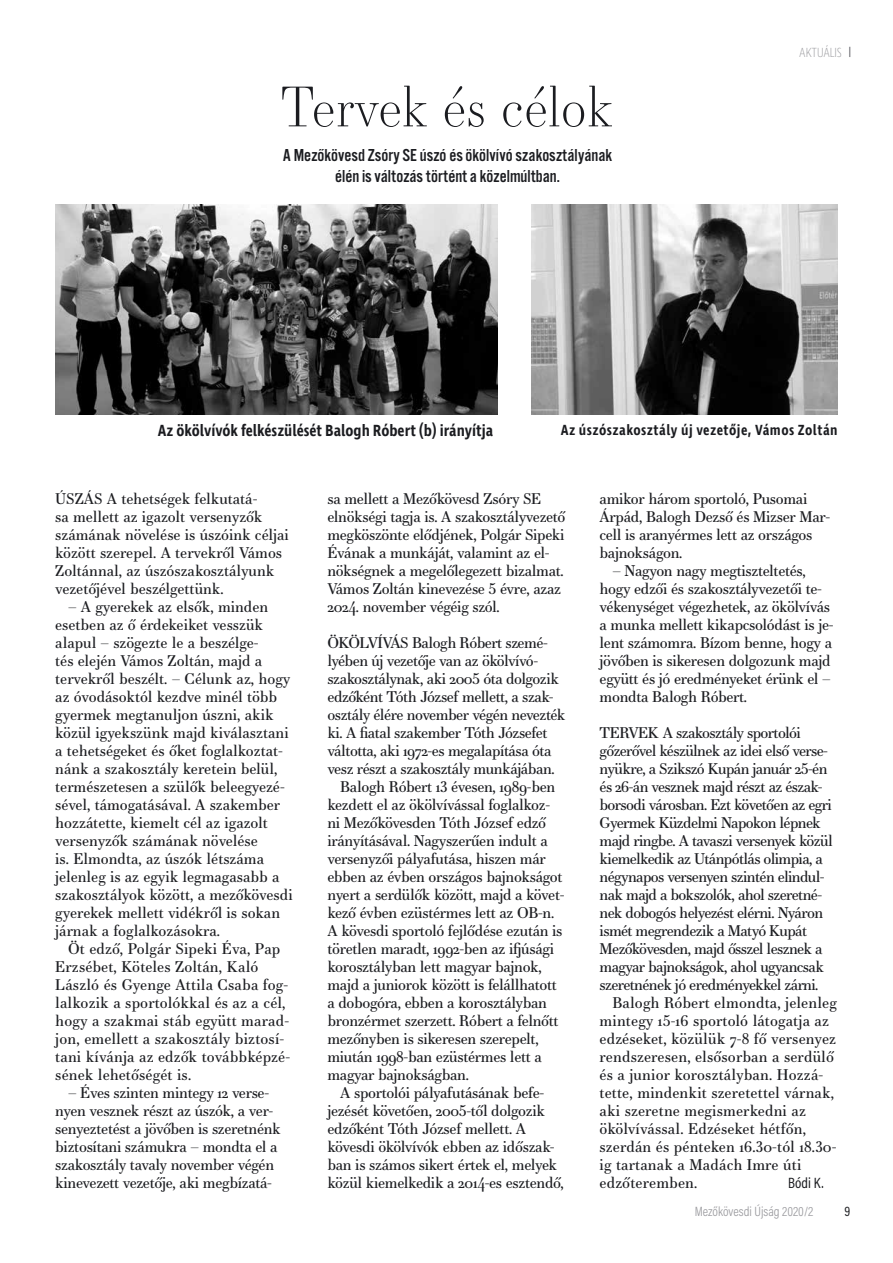
<style>
.page{position:relative;width:893px;height:1263px;background:#fff}
.page>*{position:absolute;margin:0;border:0;box-sizing:border-box;transform-origin:0 0}
.t1{font:300 54px "Essonnes Display";color:#1b1c20}
.t2{font:18px/21.6px "Alternate Got No 3 D";color:#1b1c20;text-align:center}
.t3{font:600 16.5px "Ingra Cd";color:#1b1c20}
.t4{font:15px/18px "Essonnes Text";letter-spacing:-.02em;color:#1b1c20}
.t5{font:15px/18px "Essonnes Text";color:#1b1c20}
.t6{font:15px/18px "Essonnes Text";letter-spacing:.01em;color:#1b1c20}
.t7{font:15px "Essonnes Text";letter-spacing:-.04em;color:#1b1c20}
.t8{font:600 15px "Ingra Cd";letter-spacing:.03em;color:#1b1c20}
.t9{font:15px "Acumin Pro Cond";color:#1b1c20}
.t10{font:300 13.5px "Acumin Pro Cond";color:#98989c}
.t11{font:200 13.5px "Ingra Cd";letter-spacing:-.03em;color:#98989c}
.t12{font:13.5px "Acumin Pro Cond";color:#1b1c20}
</style>
<div class="page">
<img style="left:55px;top:204px;width:442px;height:211px">
<img style="left:531px;top:204px;width:307px;height:211px">
<h1 class="t1" style="left:281px;top:69px;width:333px">Tervek és célok</h1>
<p class="t2" style="left:283px;top:145px;width:331px">A Mezőkövesd Zsóry SE úszó és ökölvívó szakosztályának élén is változás történt a közelmúltban.</p>
<p class="t11" style="left:799px;top:44px;width:44px">AKTUÁLIS</p>
<p class="t3" style="left:158px;top:420px;width:337px">Az ökölvívók felkészülését Balogh Róbert (b) irányítja</p>
<p class="t8" style="left:561px;top:420px;width:278px">Az úszószakosztály új vezetője, Vámos Zoltán</p>
<p class="t5" style="left:55px;top:489px;width:235px">ÚSZÁS A tehetségek felkutatá-<br>sa mellett az igazolt versenyzők számának növelése is úszóink céljai között szerepel. A tervekről Vámos Zoltánnal, az úszószakosztályunk vezetőjével beszélgettünk.</p>
<p class="t5" style="left:55px;top:597px;width:239px;text-indent:13px">– A gyerekek az elsők, minden esetben az ő érdekeiket vesszük alapul – szögezte le a beszélge-<br>tés elején Vámos Zoltán, majd a tervekről beszélt. – Célunk az, hogy az óvodásoktól kezdve minél több gyermek megtanuljon úszni, akik közül igyekszünk majd kiválasztani a tehetségeket és őket foglalkoztat&shy;nánk a szakosztály keretein belül, természetesen a szülők beleegyezé&shy;sével, támogatásával. A szakember hozzátette, kiemelt cél az igazolt versenyzők számának növelése<br>is. Elmondta, az úszók létszáma jelenleg is az egyik legmagasabb a szakosztályok között, a mezőkövesdi gyerekek mellett vidékről is sokan járnak a foglalkozásokra.</p>
<p class="t6" style="left:55px;top:939px;width:236px;text-indent:13px">Öt edző, Polgár Sipeki Éva, Pap<br>Erzsébet, Köteles Zoltán, Kaló<br>László és Gyenge Attila Csaba fog&shy;lalkozik a sportolókkal és az a cél, hogy a szakmai stáb együtt marad&shy;jon, emellett a szakosztály biztosí&shy;tani kívánja az edzők továbbképzé&shy;sének lehetőségét is.</p>
<p class="t4" style="left:55px;top:1083px;width:227px;text-align:center">– Éves szinten mintegy 12 verse&shy;nyen vesznek részt az úszók, a ver&shy;senyeztetést a jövőben is szeretnénk biztosítani számukra – mondta el a szakosztály tavaly november végén kinevezett vezetője, aki megbízatá-</p>
<p class="t4" style="left:327px;top:489px;width:240px">sa mellett a Mezőkövesd Zsóry SE elnökségi tagja is. A szakosztályvezető megköszönte elődjének, Polgár Sipeki Évának a munkáját, valamint az el&shy;nökségnek a megelőlegezett bizalmat.<br>Vámos Zoltán kinevezése 5 évre, azaz 2024. november végéig szól.</p>
<p class="t4" style="left:327px;top:633px;width:222px">ÖKÖLVÍVÁS Balogh Róbert szemé-</p>
<p class="t4" style="left:327px;top:651px;width:212px">lyében új vezetője van az ökölvívó-</p>
<p class="t4" style="left:327px;top:669px;width:233px">szakosztálynak, aki 2005 óta dolgozik</p>
<p class="t4" style="left:327px;top:687px;width:228px">edzőként Tóth József mellett, a szak-</p>
<p class="t4" style="left:327px;top:705px;width:240px">osztály élére november végén nevezték</p>
<p class="t4" style="left:327px;top:723px;width:221px">ki. A fiatal szakember Tóth Józsefet</p>
<p class="t4" style="left:327px;top:741px;width:226px">váltotta, aki 1972-es megalapítása óta</p>
<p class="t4" style="left:327px;top:759px;width:229px">vesz részt a szakosztály munkájában.</p>
<p class="t4" style="left:340px;top:777px;width:217px">Balogh Róbert 13 évesen, 1989-ben</p>
<p class="t4" style="left:327px;top:795px;width:224px">kezdett el az ökölvívással foglalkoz-</p>
<p class="t4" style="left:327px;top:813px;width:220px">ni Mezőkövesden Tóth József edző</p>
<p class="t4" style="left:327px;top:831px;width:222px">irányításával. Nagyszerűen indult a</p>
<p class="t4" style="left:327px;top:849px;width:220px">versenyzői pályafutása, hiszen már</p>
<p class="t4" style="left:327px;top:867px;width:237px">ebben az évben országos bajnokságot</p>
<p class="t4" style="left:327px;top:885px;width:239px">nyert a serdülők között, majd a követ-</p>
<p class="t4" style="left:327px;top:903px;width:228px">kező évben ezüstérmes lett az OB-n.</p>
<p class="t4" style="left:327px;top:921px;width:237px">A kövesdi sportoló fejlődése ezután is</p>
<p class="t4" style="left:327px;top:939px;width:228px">töretlen maradt, 1992-ben az ifjúsági</p>
<p class="t4" style="left:327px;top:957px;width:216px">korosztályban lett magyar bajnok,</p>
<p class="t4" style="left:327px;top:975px;width:231px">majd a juniorok között is felállhatott</p>
<p class="t4" style="left:327px;top:993px;width:221px">a dobogóra, ebben a korosztályban</p>
<p class="t4" style="left:327px;top:1011px;width:233px">bronzérmet szerzett. Róbert a felnőtt</p>
<p class="t4" style="left:327px;top:1029px;width:213px">mezőnyben is sikeresen szerepelt,</p>
<p class="t4" style="left:327px;top:1047px;width:216px">miután 1998-ban ezüstérmes lett a</p>
<p class="t4" style="left:327px;top:1065px;width:143px">magyar bajnokságban.</p>
<p class="t4" style="left:340px;top:1083px;width:205px">A sportolói pályafutásának befe-</p>
<p class="t4" style="left:327px;top:1101px;width:219px">jezését követően, 2005-től dolgozik</p>
<p class="t4" style="left:327px;top:1119px;width:200px">edzőként Tóth József mellett. A</p>
<p class="t4" style="left:327px;top:1137px;width:229px">kövesdi ökölvívók ebben az időszak-</p>
<p class="t4" style="left:327px;top:1155px;width:231px">ban is számos sikert értek el, melyek</p>
<p class="t4" style="left:327px;top:1173px;width:238px">közül kiemelkedik a 2014-es esztendő,</p>
<p class="t4" style="left:600px;top:489px;width:232px">amikor három sportoló, Pusomai<br>Árpád, Balogh Dezső és Mizser Mar&shy;cell is aranyérmes lett az országos bajnokságon.</p>
<p class="t4" style="left:600px;top:561px;width:235px;text-indent:13px">– Nagyon nagy megtiszteltetés, hogy edzői és szakosztályvezetői te&shy;vékenységet végezhetek, az ökölvívás a munka mellett kikapcsolódást is je&shy;lent számomra. Bízom benne, hogy a jövőben is sikeresen dolgozunk majd együtt és jó eredményeket érünk el – mondta Balogh Róbert.</p>
<p class="t7" style="left:600px;top:722px;width:203px">TERVEK A szakosztály sportolói</p>
<p class="t7" style="left:600px;top:740px;width:230px">gőzerővel készülnek az idei első verse-</p>
<p class="t7" style="left:600px;top:758px;width:229px">nyükre, a Szikszó Kupán január 25-én</p>
<p class="t7" style="left:600px;top:776px;width:224px">és 26-án vesznek majd részt az észak-</p>
<p class="t7" style="left:600px;top:794px;width:234px">borsodi városban. Ezt követően az egri</p>
<p class="t7" style="left:600px;top:812px;width:223px">Gyermek Küzdelmi Napokon lépnek</p>
<p class="t7" style="left:600px;top:830px;width:235px">majd ringbe. A tavaszi versenyek közül</p>
<p class="t7" style="left:600px;top:848px;width:225px">kiemelkedik az Utánpótlás olimpia, a</p>
<p class="t7" style="left:600px;top:866px;width:227px">négynapos versenyen szintén elindul-</p>
<p class="t7" style="left:600px;top:884px;width:224px">nak majd a bokszolók, ahol szeretné-</p>
<p class="t7" style="left:600px;top:902px;width:225px">nek dobogós helyezést elérni. Nyáron</p>
<p class="t7" style="left:600px;top:920px;width:209px">ismét megrendezik a Matyó Kupát</p>
<p class="t7" style="left:600px;top:938px;width:224px">Mezőkövesden, majd ősszel lesznek a</p>
<p class="t7" style="left:600px;top:956px;width:226px">magyar bajnokságok, ahol ugyancsak</p>
<p class="t7" style="left:600px;top:974px;width:220px">szeretnének jó eredményekkel zárni.</p>
<p class="t6" style="left:612px;top:993px;width:226px">Balogh Róbert elmondta, jelenleg</p>
<p class="t6" style="left:600px;top:1011px;width:231px">mintegy 15-16 sportoló látogatja az</p>
<p class="t6" style="left:600px;top:1029px;width:238px">edzéseket, közülük 7-8 fő versenyez</p>
<p class="t6" style="left:600px;top:1047px;width:236px">rendszeresen, elsősorban a serdülő</p>
<p class="t6" style="left:600px;top:1065px;width:225px">és a junior korosztályban. Hozzá-</p>
<p class="t6" style="left:600px;top:1083px;width:236px">tette, mindenkit szeretettel várnak,</p>
<p class="t6" style="left:600px;top:1101px;width:208px">aki szeretne megismerkedni az</p>
<p class="t6" style="left:600px;top:1119px;width:208px">ökölvívással. Edzéseket hétfőn,</p>
<p class="t6" style="left:600px;top:1137px;width:238px">szerdán és pénteken 16.30-tól 18.30-</p>
<p class="t6" style="left:600px;top:1155px;width:203px">ig tartanak a Madách Imre úti</p>
<p class="t6" style="left:600px;top:1173px;width:99px">edzőteremben.</p>
<p class="t9" style="left:788px;top:1173px;width:37px">Bódi K.</p>
<p class="t10" style="left:695px;top:1202px;width:120px">Mezőkövesdi Újság 2020/2</p>
<p class="t12" style="left:845px;top:1202px;width:7px">9</p>
</div>
